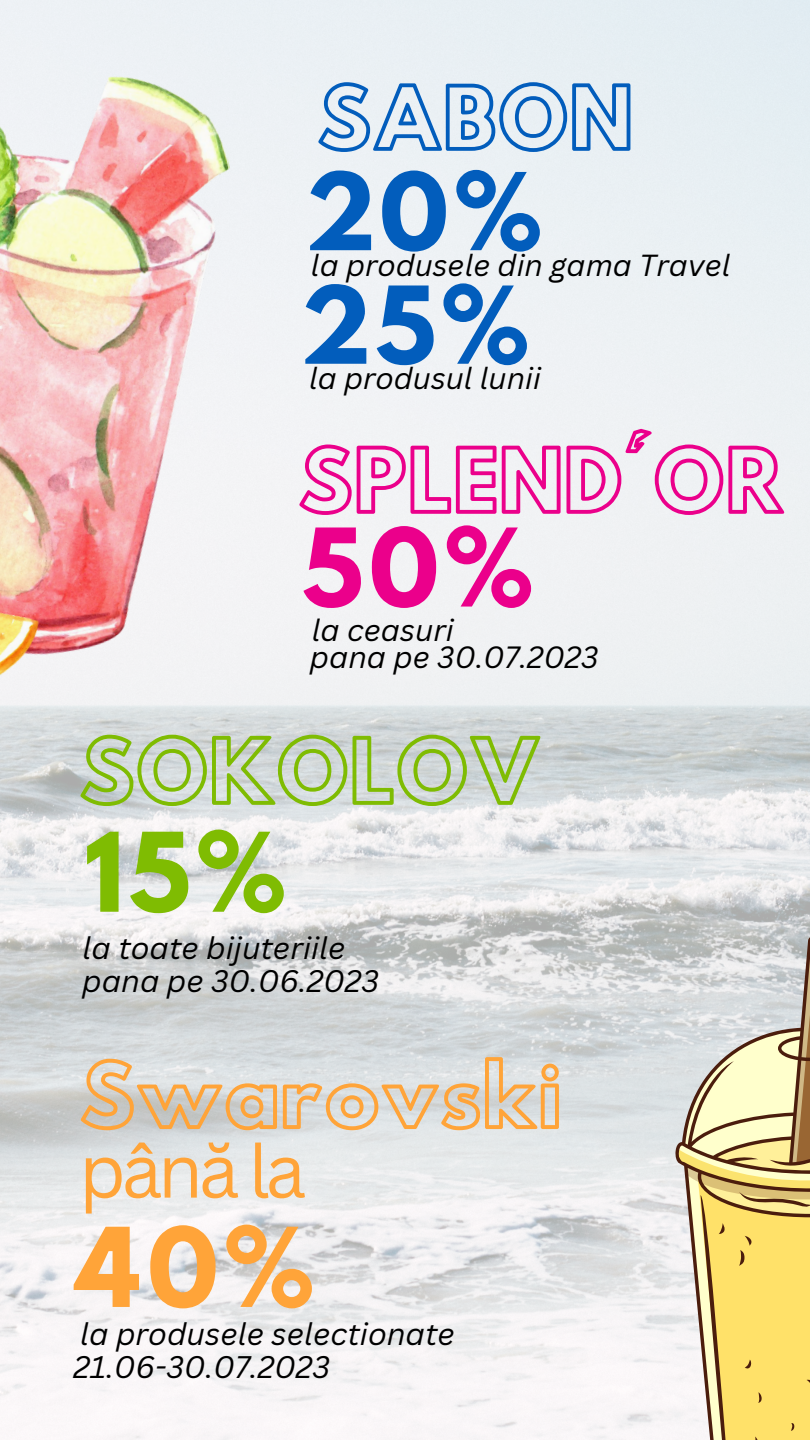
<style>
.page{position:relative;width:810px;height:1440px;background:#fff}
.page>*{position:absolute;margin:0;border:0;box-sizing:border-box;transform-origin:0 0}
.t1{font:97.3px "Hussar Bd";color:#ffa439}
.t2{font:97px "Hussar Bd";color:#7fbc02}
.t3{font:95.8px "Hussar Bd";color:#eb008b}
.t4{font:94.9px "Hussar Bd";color:#025dbc}
.t5{font:79px "Hussar Ekologiczne 1";color:#ffa439}
.t6{font:78.8px "Hussar Ekologiczne 1";color:#7fbc02}
.t7{font:77.8px "Hussar Ekologiczne 1";color:#eb008b}
.t8{font:77.1px "Hussar Ekologiczne 1";color:#025dbc}
.t9{font:73px "Canva Sans";letter-spacing:-.06em;color:#ffa439}
.t10{font:italic 30.4px "Canva Sans";color:#000}
.t11{font:italic 30.3px "Canva Sans";color:#000}
.t12{font:italic 29.9px "Canva Sans";color:#000}
.t13{font:italic 29.6px "Canva Sans";color:#000}
</style>
<div class="page">
<img style="left:0;top:0;width:810px;height:1440px">
<img style="left:0;top:0;width:316px;height:746px">
<svg style="left:675px;top:934px;width:135px;height:506px;background:#e1d29a"></svg>
<p class="t8" style="left:317px;top:87px;width:318px">SABON</p>
<p class="t4" style="left:305px;top:165px;width:241px">20%</p>
<p class="t13" style="left:311px;top:244px;width:421px">la produsele din gama Travel</p>
<p class="t4" style="left:300px;top:278px;width:233px">25%</p>
<p class="t13" style="left:309px;top:358px;width:233px">la produsul lunii</p>
<p class="t7" style="left:298px;top:450px;width:488px">SPLEND'OR</p>
<p class="t3" style="left:298px;top:520px;width:239px">50%</p>
<p class="t12" style="left:310px;top:636px;width:290px">pana pe 30.07.2023</p>
<p class="t12" style="left:312px;top:609px;width:144px">la ceasuri</p>
<p class="t6" style="left:79px;top:740px;width:463px">SOKOLOV</p>
<p class="t2" style="left:81px;top:824px;width:210px">15%</p>
<p class="t11" style="left:83px;top:926px;width:264px">la toate bijuteriile</p>
<p class="t11" style="left:82px;top:959px;width:298px">pana pe 30.06.2023</p>
<p class="t5" style="left:80px;top:1064px;width:484px">Swarovski</p>
<p class="t9" style="left:79px;top:1120px;width:229px">până la</p>
<p class="t1" style="left:68px;top:1219px;width:250px">40%</p>
<p class="t10" style="left:80px;top:1313px;width:376px">la produsele selectionate</p>
<p class="t10" style="left:73px;top:1345px;width:258px">21.06-30.07.2023</p>
</div>
